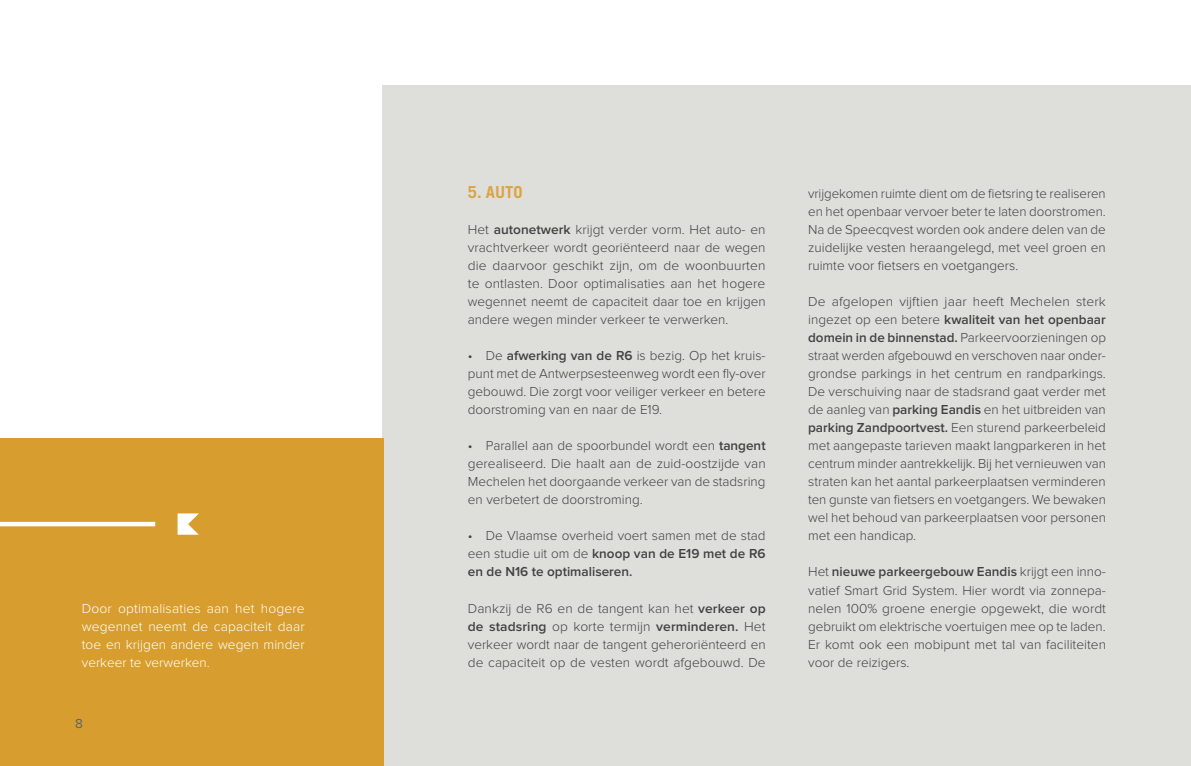
<style>
.page{position:relative;width:1191px;height:766px;background:#fff}
.page>*{position:absolute;margin:0;border:0;box-sizing:border-box;transform-origin:0 0}
.bodytekst{font:700 16.5px "Trade Gothic LT Pro";color:#daa541}
.bodytekst-2{font:300 13.5px/18px "Proxima Nova";color:#414142;text-align:justify}
.bodytekst-3{font:300 13.5px/18px "Proxima Nova";letter-spacing:.005em;color:#fff;text-align:justify}
.t1{font:13.5px "Proxima Nova";color:#556670}
.s1{font-weight:600}
</style>
<div class="page">
<div style="left:383px;top:85px;width:808px;height:680px;background:#dededb"></div>
<div style="left:0;top:438px;width:383px;height:327px;background:#d79e2f"></div>
<div style="left:0;top:521px;width:155px;height:5px;background:#fff"></div>
<svg style="left:177px;top:513px;width:22px;height:21px"></svg>
<p class="bodytekst-3" style="left:82px;top:599px;width:224px">Door optimalisaties aan het hogere wegennet neemt de capaciteit daar toe en krijgen andere wegen minder verkeer te verwerken.</p>
<p class="t1" style="left:75px;top:715px;width:9px">8</p>
<p class="bodytekst" style="left:468px;top:182px;width:56px">5. AUTO</p>
<p class="bodytekst-2" style="left:468px;top:221px;width:299px">Het <span class="s1">autonetwerk</span> krijgt verder vorm. Het auto- en vrachtverkeer wordt georiënteerd naar de wegen die daarvoor geschikt zijn, om de woonbuurten te ontlasten. Door optimalisaties aan het hogere wegennet neemt de capaciteit daar toe en krijgen andere wegen minder verkeer te verwerken.</p>
<p class="bodytekst-2" style="left:468px;top:347px;width:299px">• De <span class="s1">afwerking van de R6</span> is bezig. Op het kruis&shy;punt met de Antwerpsesteenweg wordt een fly-over gebouwd. Die zorgt voor veiliger verkeer en betere doorstroming van en naar de E19.</p>
<p class="bodytekst-2" style="left:468px;top:437px;width:299px">• Parallel aan de spoorbundel wordt een <span class="s1">tangent </span>gerealiseerd. Die haalt aan de zuid-oostzijde van Mechelen het doorgaande verkeer van de stadsring en verbetert de doorstroming.</p>
<p class="bodytekst-2" style="left:468px;top:527px;width:299px">• De Vlaamse overheid voert samen met de stad een studie uit om de <span class="s1">knoop van de E19 met de R6 en de N16 te optimaliseren.</span></p>
<p class="bodytekst-2" style="left:468px;top:599px;width:299px">Dankzij de R6 en de tangent kan het <span class="s1">verkeer op de stadsring</span> op korte termijn <span class="s1">verminderen.</span> Het verkeer wordt naar de tangent geheroriënteerd en de capaciteit op de vesten wordt afgebouwd. De</p>
<p class="bodytekst-2" style="left:808px;top:185px;width:299px">vrijgekomen ruimte dient om de fietsring te realiseren en het openbaar vervoer beter te laten doorstromen.<br>Na de Speecqvest worden ook andere delen van de zuidelijke vesten heraangelegd, met veel groen en ruimte voor fietsers en voetgangers.</p>
<p class="bodytekst-2" style="left:808px;top:293px;width:299px">De afgelopen vijftien jaar heeft Mechelen sterk ingezet op een betere <span class="s1">kwaliteit van het openbaar domein in de binnenstad.</span> Parkeervoorzieningen op straat werden afgebouwd en verschoven naar onder&shy;grondse parkings in het centrum en randparkings.<br>De verschuiving naar de stadsrand gaat verder met de aanleg van <span class="s1">parking Eandis</span> en het uitbreiden van <span class="s1">parking Zandpoortvest.</span> Een sturend parkeerbeleid met aangepaste tarieven maakt langparkeren in het centrum minder aantrekkelijk. Bij het vernieuwen van straten kan het aantal parkeerplaatsen verminderen ten gunste van fietsers en voetgangers. We bewaken wel het behoud van parkeerplaatsen voor personen met een handicap.</p>
<p class="bodytekst-2" style="left:808px;top:563px;width:299px">Het <span class="s1">nieuwe parkeergebouw Eandis</span> krijgt een inno&shy;vatief Smart Grid System. Hier wordt via zonnepa&shy;nelen 100% groene energie opgewekt, die wordt gebruikt om elektrische voertuigen mee op te laden.<br>Er komt ook een mobipunt met tal van faciliteiten voor de reizigers.</p>
</div>
